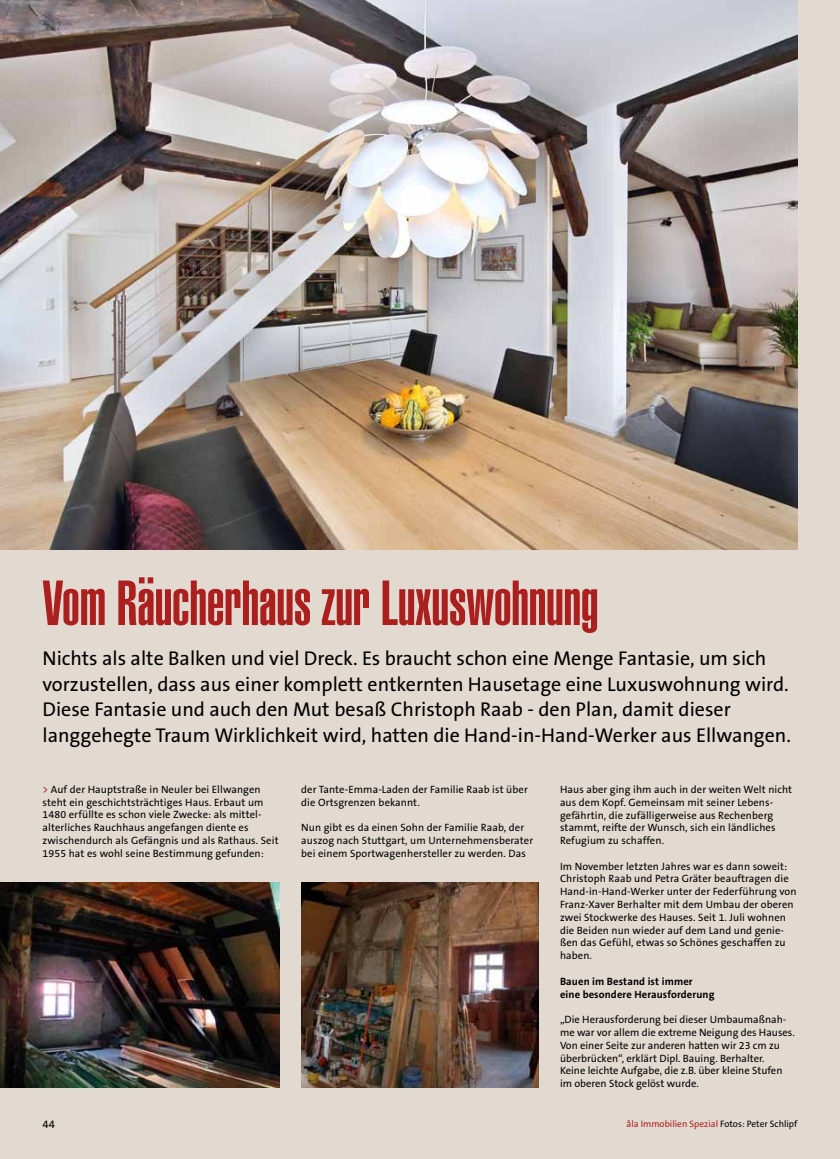
<style>
.page{position:relative;width:840px;height:1159px;background:#e2d9d1}
.page>*{position:absolute;margin:0;border:0;box-sizing:border-box;transform-origin:0 0}
.t1{font:900 extra-condensed 62.5px "Helvetica";color:#ab201e}
.t2{font:20px/25.6px "The Sans B5 Plain";color:#000}
.t3{font:11.25px "The Sans B5 Plain";color:#000}
.t4{font:10.62px/12.8px "The Sans B5 Plain";letter-spacing:.01em;color:#000}
.t5{font:700 10.62px/12.8px "The Sans B7";letter-spacing:.01em;color:#000}
.t6{font:9.38px "The Sans B5 Plain";color:#ab201e}
.s1{color:#ab201e}
.s2{color:#000}
</style>
<div class="page">
<img style="left:0;top:0;width:797px;height:550px">
<img style="left:301px;top:883px;width:238px;height:204px">
<img style="left:0;top:882px;width:280px;height:205px">
<h1 class="t1" style="left:43px;top:567px;width:557px">Vom Räucherhaus zur Luxuswohnung</h1>
<p class="t2" style="left:43px;top:646px;width:750px">Nichts als alte Balken und viel Dreck. Es braucht schon eine Menge Fantasie, um sich vorzustellen, dass aus einer komplett entkernten Hausetage eine Luxuswohnung wird.<br>Diese Fantasie und auch den Mut besaß Christoph Raab - den Plan, damit dieser langgehegte Traum Wirklichkeit wird, hatten die Hand-in-Hand-Werker aus Ellwangen.</p>
<p class="t4" style="left:43px;top:783px;width:238px"><span class="s1">&gt;</span> Auf der Hauptstraße in Neuler bei Ellwangen steht ein geschichtsträchtiges Haus. Erbaut um 1480 erfüllte es schon viele Zwecke: als mittel&shy;alterliches Rauchhaus angefangen diente es zwischendurch als Gefängnis und als Rathaus. Seit 1955 hat es wohl seine Bestimmung gefunden:</p>
<p class="t4" style="left:301px;top:783px;width:228px">der Tante-Emma-Laden der Familie Raab ist über die Ortsgrenzen bekannt.</p>
<p class="t4" style="left:301px;top:822px;width:233px">Nun gibt es da einen Sohn der Familie Raab, der auszog nach Stuttgart, um Unternehmensberater bei einem Sportwagenhersteller zu werden. Das</p>
<p class="t3" style="left:43px;top:1118px;width:14px">44</p>
<p class="t4" style="left:560px;top:783px;width:234px">Haus aber ging ihm auch in der weiten Welt nicht aus dem Kopf. Gemeinsam mit seiner Lebens&shy;gefährtin, die zufälligerweise aus Rechenberg stammt, reifte der Wunsch, sich ein ländliches Refugium zu schaffen.</p>
<p class="t4" style="left:560px;top:860px;width:238px">Im November letzten Jahres war es dann soweit:<br>Christoph Raab und Petra Gräter beauftragen die Hand-in-Hand-Werker unter der Federführung von Franz-Xaver Berhalter mit dem Umbau der oberen zwei Stockwerke des Hauses. Seit 1. Juli wohnen die Beiden nun wieder auf dem Land und genie&shy;ßen das Gefühl, etwas so Schönes geschaffen zu haben.</p>
<p class="t5" style="left:560px;top:975px;width:156px">Bauen im Bestand ist immer eine besondere Herausforderung</p>
<p class="t4" style="left:560px;top:1014px;width:236px">„Die Herausforderung bei dieser Umbaumaßnah&shy;me war vor allem die extreme Neigung des Hauses.<br>Von einer Seite zur anderen hatten wir 23 cm zu überbrücken“, erklärt Dipl. Bauing. Berhalter.<br>Keine leichte Aufgabe, die z.B. über kleine Stufen im oberen Stock gelöst wurde.</p>
<p class="t6" style="left:626px;top:1118px;width:172px">åla Immobilien Spezial <span class="s2">Fotos: Peter Schlipf</span></p>
</div>
